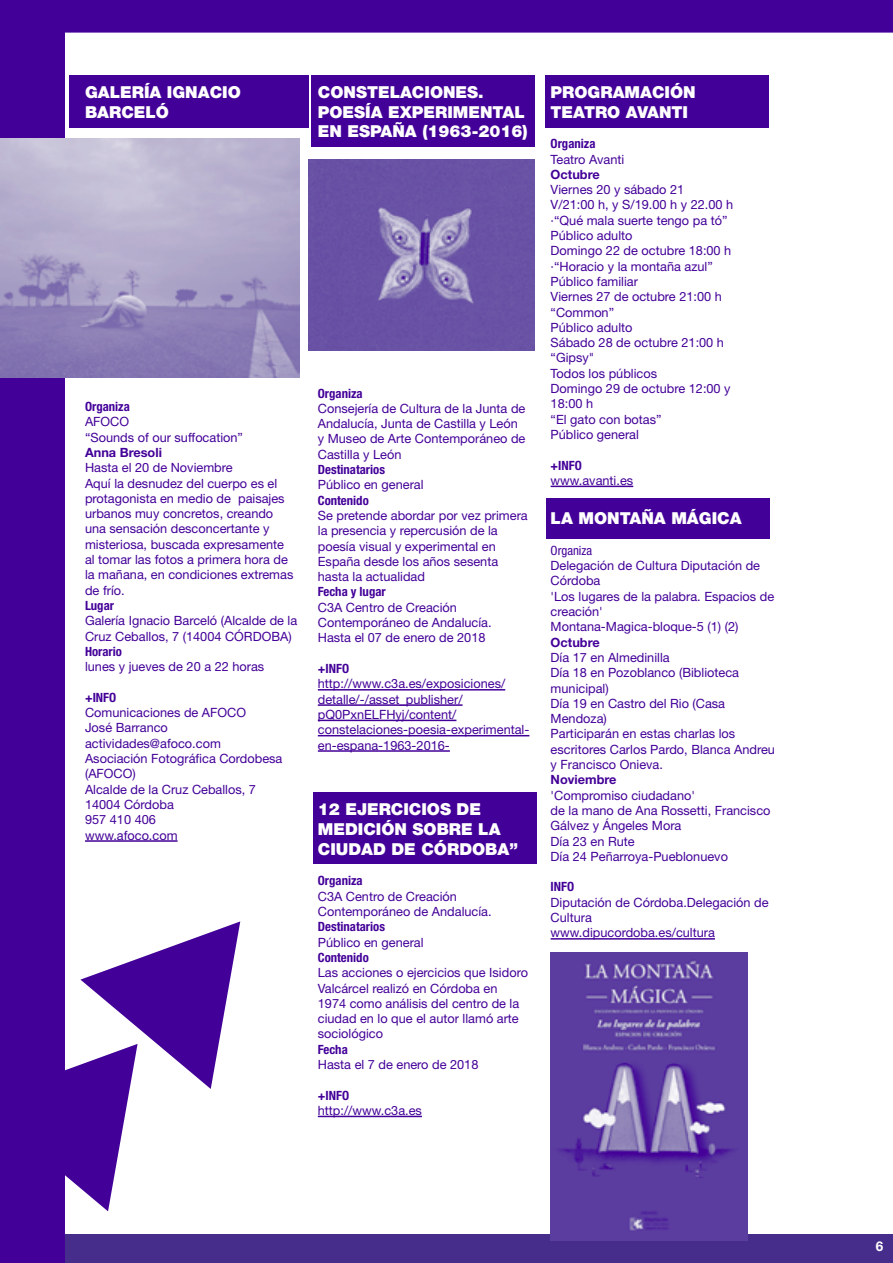
<style>
.page{position:relative;width:893px;height:1263px;background:#fff}
.page>*{position:absolute;margin:0;border:0;box-sizing:border-box;transform-origin:0 0}
.t1{font:900 16.5px/19.8px "Helvetica Neue LT Std";color:#fff}
.t2{font:700 13.5px "Helvetica Neue LT Std";color:#fff}
.t3{font:12.75px/15.3px "Helvetica Neue LT Std";color:#430098}
.t4{font:700 condensed 12.75px "Helvetica Neue LT Std";color:#430098}
.t5{font:700 12.75px "Helvetica Neue LT Std";color:#430098}
.t6{font:condensed 12.75px "Helvetica Neue LT Std";color:#430098}
</style>
<div class="page">
<div style="left:0;top:1235px;width:893px;height:28px;background:#472d8b"></div>
<div style="left:546px;top:498px;width:224px;height:41px;background:#430098"></div>
<div style="left:545px;top:75px;width:224px;height:53px;background:#430098"></div>
<div style="left:314px;top:792px;width:223px;height:72px;background:#430098"></div>
<div style="left:64px;top:0;width:829px;height:33px;background:#430098"></div>
<div style="left:0;top:0;width:64px;height:1263px;background:#430098"></div>
<div style="left:70px;top:75px;width:239px;height:53px;background:#430098"></div>
<hr style="left:85px;top:840px;width:93px;height:2px;background:#430098">
<img style="left:0;top:138px;width:300px;height:240px">
<hr style="left:551px;top:486px;width:82px;height:1px;background:#430098">
<div style="left:311px;top:75px;width:224px;height:72px;background:#430098"></div>
<hr style="left:318px;top:689px;width:187px;height:1px;background:#430098">
<hr style="left:318px;top:704px;width:145px;height:2px;background:#430098">
<hr style="left:318px;top:720px;width:138px;height:1px;background:#430098">
<hr style="left:318px;top:735px;width:211px;height:1px;background:#430098">
<hr style="left:318px;top:750px;width:132px;height:2px;background:#430098">
<hr style="left:318px;top:1116px;width:104px;height:1px;background:#430098">
<img style="left:309px;top:160px;width:226px;height:191px">
<svg style="left:64px;top:921px;width:176px;height:290px"></svg>
<img style="left:551px;top:952px;width:197px;height:288px">
<hr style="left:551px;top:938px;width:164px;height:1px;background:#430098">
<p class="t1" style="left:85px;top:82px;width:157px">GALERÍA IGNACIO<br>BARCELÓ</p>
<p class="t1" style="left:318px;top:82px;width:211px">CONSTELACIONES.<br>POESÍA EXPERIMENTAL<br>EN ESPAÑA (1963-2016)</p>
<p class="t4" style="left:85px;top:399px;width:46px">Organiza</p>
<p class="t3" style="left:85px;top:414px;width:159px">AFOCO<br>“Sounds of our suffocation”</p>
<p class="t5" style="left:85px;top:444px;width:78px">Anna Bresoli</p>
<p class="t3" style="left:85px;top:460px;width:210px">Hasta el 20 de Noviembre<br>Aquí la desnudez del cuerpo es el protagonista en medio de paisajes urbanos muy concretos, creando una sensación desconcertante y misteriosa, buscada expresamente al tomar las fotos a primera hora de la mañana, en condiciones extremas de frío.</p>
<p class="t4" style="left:85px;top:598px;width:31px">Lugar</p>
<p class="t3" style="left:85px;top:613px;width:214px">Galería Ignacio Barceló (Alcalde de la<br>Cruz Ceballos, 7 (14004 CÓRDOBA)</p>
<p class="t4" style="left:85px;top:644px;width:39px">Horario</p>
<p class="t3" style="left:85px;top:659px;width:181px">lunes y jueves de 20 a 22 horas</p>
<p class="t4" style="left:85px;top:689px;width:33px">+INFO</p>
<p class="t3" style="left:85px;top:705px;width:199px">Comunicaciones de AFOCO<br>José Barranco actividades@afoco.com<br>Asociación Fotográfica Cordobesa (AFOCO)<br>Alcalde de la Cruz Ceballos, 7<br>14004 Córdoba<br>957 410 406<br>www.afoco.com</p>
<p class="t4" style="left:318px;top:385px;width:46px">Organiza</p>
<p class="t3" style="left:318px;top:400px;width:209px">Consejería de Cultura de la Junta de<br>Andalucía, Junta de Castilla y León y Museo de Arte Contemporáneo de<br>Castilla y León</p>
<p class="t4" style="left:318px;top:462px;width:69px">Destinatarios</p>
<p class="t3" style="left:318px;top:477px;width:107px">Público en general</p>
<p class="t4" style="left:318px;top:492px;width:52px">Contenido</p>
<p class="t3" style="left:318px;top:508px;width:211px">Se pretende abordar por vez primera la presencia y repercusión de la poesía visual y experimental en<br>España desde los años sesenta hasta la actualidad</p>
<p class="t4" style="left:318px;top:584px;width:69px">Fecha y lugar</p>
<p class="t3" style="left:318px;top:599px;width:175px">C3A Centro de Creación<br>Contemporáneo de Andalucía.<br>Hasta el 07 de enero de 2018</p>
<p class="t4" style="left:318px;top:661px;width:33px">+INFO</p>
<p class="t3" style="left:318px;top:676px;width:213px">http://www.c3a.es/exposiciones/ detalle/-/asset_publisher/ pQ0PxnELFHyj/content/ constelaciones-poesia-experimental&shy;en-espana-1963-2016-</p>
<p class="t1" style="left:318px;top:799px;width:202px">12 EJERCICIOS DE<br>MEDICIÓN SOBRE LA<br>CIUDAD DE CÓRDOBA”</p>
<p class="t4" style="left:318px;top:873px;width:46px">Organiza</p>
<p class="t3" style="left:318px;top:888px;width:175px">C3A Centro de Creación<br>Contemporáneo de Andalucía.</p>
<p class="t4" style="left:318px;top:919px;width:69px">Destinatarios</p>
<p class="t3" style="left:318px;top:934px;width:107px">Público en general</p>
<p class="t4" style="left:318px;top:950px;width:52px">Contenido</p>
<p class="t3" style="left:318px;top:965px;width:212px">Las acciones o ejercicios que Isidoro<br>Valcárcel realizó en Córdoba en<br>1974 como análisis del centro de la ciudad en lo que el autor llamó arte sociológico</p>
<p class="t4" style="left:318px;top:1041px;width:31px">Fecha</p>
<p class="t3" style="left:318px;top:1057px;width:162px">Hasta el 7 de enero de 2018</p>
<p class="t4" style="left:318px;top:1087px;width:33px">+INFO</p>
<p class="t3" style="left:318px;top:1102px;width:106px">http://www.c3a.es</p>
<p class="t1" style="left:551px;top:82px;width:147px">PROGRAMACIÓN<br>TEATRO AVANTI</p>
<p class="t4" style="left:551px;top:136px;width:46px">Organiza</p>
<p class="t3" style="left:551px;top:151px;width:75px">Teatro Avanti</p>
<p class="t5" style="left:551px;top:166px;width:51px">Octubre</p>
<p class="t3" style="left:551px;top:182px;width:184px">Viernes 20 y sábado 21<br>V/21:00 h, y S/19.00 h y 22.00 h ·“Qué mala suerte tengo pa tó”<br>Público adulto<br>Domingo 22 de octubre 18:00 h ·“Horacio y la montaña azul”<br>Público familiar<br>Viernes 27 de octubre 21:00 h “Common”<br>Público adulto<br>Sábado 28 de octubre 21:00 h “Gipsy"<br>Todos los públicos<br>Domingo 29 de octubre 12:00 y<br>18:00 h<br>“El gato con botas”<br>Público general</p>
<p class="t4" style="left:551px;top:457px;width:33px">+INFO</p>
<p class="t3" style="left:551px;top:472px;width:84px">www.avanti.es</p>
<p class="t1" style="left:551px;top:508px;width:192px">LA MONTAÑA MÁGICA</p>
<p class="t6" style="left:551px;top:543px;width:43px">Organiza</p>
<p class="t3" style="left:551px;top:558px;width:225px">Delegación de Cultura Diputación de<br>Córdoba<br>'Los lugares de la palabra. Espacios de creación'<br>Montana-Magica-bloque-5 (1) (2)</p>
<p class="t5" style="left:551px;top:634px;width:51px">Octubre</p>
<p class="t3" style="left:551px;top:649px;width:226px">Día 17 en Almedinilla<br>Día 18 en Pozoblanco (Biblioteca municipal)<br>Día 19 en Castro del Rio (Casa<br>Mendoza)<br>Participarán en estas charlas los escritores Carlos Pardo, Blanca Andreu y Francisco Onieva.</p>
<p class="t5" style="left:551px;top:772px;width:67px">Noviembre</p>
<p class="t3" style="left:551px;top:787px;width:221px">'Compromiso ciudadano'<br>de la mano de Ana Rossetti, Francisco<br>Gálvez y Ángeles Mora<br>Día 23 en Rute<br>Día 24 Peñarroya-Pueblonuevo</p>
<p class="t4" style="left:551px;top:879px;width:25px">INFO</p>
<p class="t3" style="left:551px;top:894px;width:219px">Diputación de Córdoba.Delegación de<br>Cultura<br>www.dipucordoba.es/cultura</p>
<p class="t2" style="left:876px;top:1238px;width:9px">6</p>
</div>
